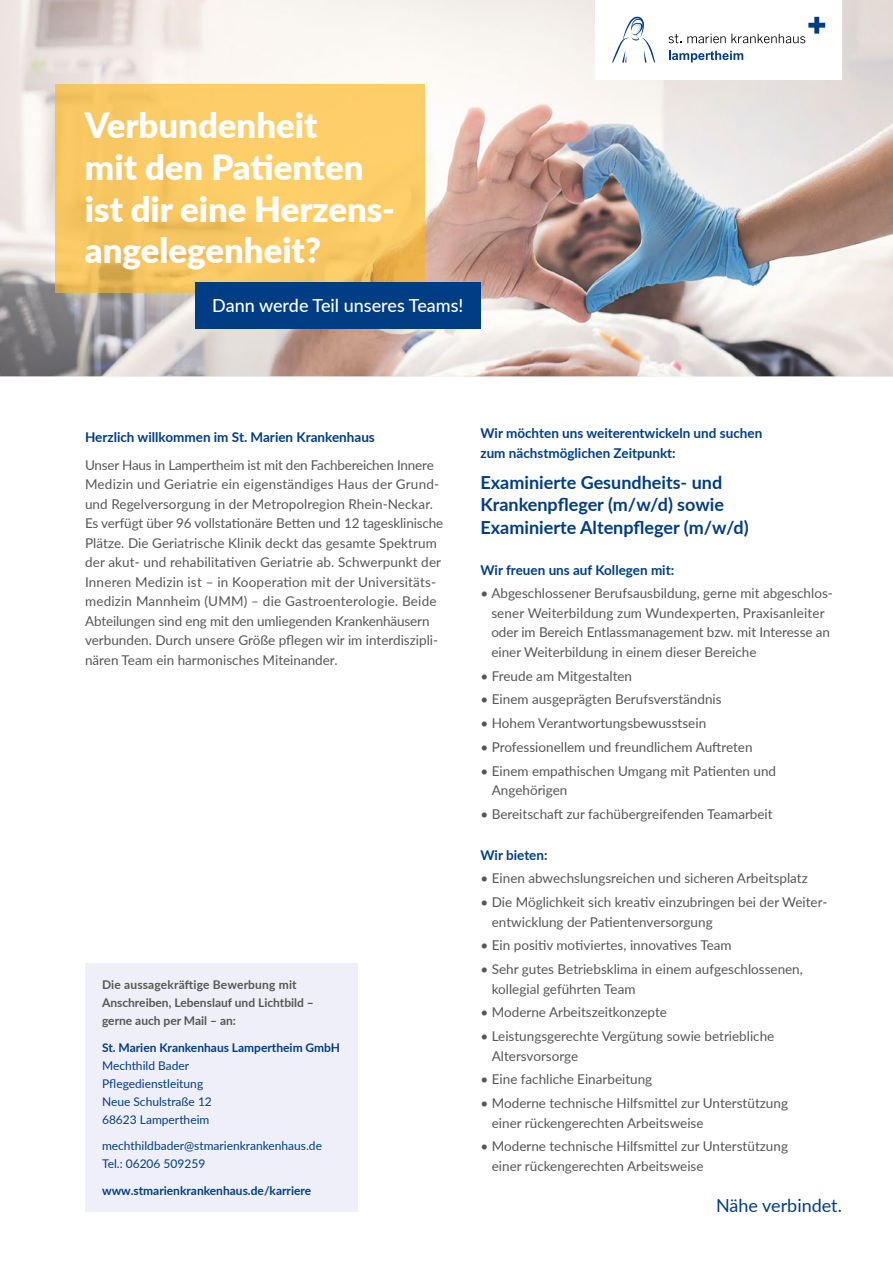
<style>
.page{position:relative;width:893px;height:1263px;background:#fff}
.page>*{position:absolute;margin:0;border:0;box-sizing:border-box;transform-origin:0 0}
.t1{font:900 34.65px/41.5px "Lato";color:#fff}
.t2{font:700 18px/22.5px "Lato";color:#003d84}
.t3{font:500 18px "Lato";color:#fff}
.t4{font:18px "Lato";color:#003d84}
.t5{font:13.5px/19.5px "Lato";color:#565656}
.t6{font:700 13.5px/19.5px "Lato";color:#003d84}
.t7{font:12px/18px "Lato";color:#003d84}
.t8{font:700 12px/18px "Lato";color:#565656}
.t9{font:700 12px "Lato";color:#003d84}
</style>
<div class="page">
<img style="left:0;top:0;width:893px;height:376px">
<div style="left:85px;top:964px;width:272px;height:248px;background:#efeff9"></div>
<div style="left:595px;top:0;width:247px;height:79px;background:#fff"></div>
<svg style="left:668px;top:34px;width:13px;height:9px"></svg>
<svg style="left:669px;top:51px;width:74px;height:11px"></svg>
<svg style="left:687px;top:17px;width:138px;height:26px"></svg>
<svg style="left:612px;top:17px;width:43px;height:46px"></svg>
<img style="left:56px;top:84px;width:368px;height:208px">
<div style="left:195px;top:282px;width:285px;height:47px;background:#003d84"></div>
<h1 class="t1" style="left:85px;top:103px;width:312px">Verbundenheit<br>mit den Patienten ist dir eine Herzens&shy;angelegenheit?</h1>
<h2 class="t3" style="left:212px;top:293px;width:253px">Dann werde Teil unseres Teams!</h2>
<p class="t6" style="left:85px;top:427px;width:291px">Herzlich willkommen im St. Marien Krankenhaus</p>
<p class="t5" style="left:85px;top:455px;width:360px">Unser Haus in Lampertheim ist mit den Fachbereichen Innere Medizin und Geriatrie ein eigenständiges Haus der Grund&shy;und Regelversorgung in der Metropolregion Rhein-Neckar.<br>Es verfügt über 96 vollstationäre Betten und 12 tagesklinische Plätze. Die Geriatrische Klinik deckt das gesamte Spektrum der akut- und rehabilitativen Geriatrie ab. Schwerpunkt der Inneren Medizin ist – in Kooperation mit der Universitäts&shy;medizin Mannheim (UMM) – die Gastro enterologie. Beide Abteilungen sind eng mit den umliegenden Krankenhäusern verbunden. Durch unsere Größe pflegen wir im interdiszipli&shy;nären Team ein harmonisches Miteinander.</p>
<p class="t8" style="left:102px;top:975px;width:213px">Die aussagekräftige Bewerbung mit<br>Anschreiben, Lebenslauf und Lichtbild – gerne auch per Mail – an:</p>
<p class="t9" style="left:102px;top:1039px;width:240px">St. Marien Krankenhaus Lampertheim GmbH</p>
<p class="t7" style="left:102px;top:1056px;width:111px">Mechthild Bader<br>Pflegedienstleitung<br>Neue Schulstraße 12<br>68623 Lampertheim</p>
<p class="t7" style="left:102px;top:1136px;width:221px">mechthildbader@stmarienkrankenhaus.de<br>Tel.: 06206 509259</p>
<p class="t9" style="left:102px;top:1182px;width:211px">www.stmarienkrankenhaus.de/karriere</p>
<p class="t6" style="left:480px;top:423px;width:283px">Wir möchten uns weiterentwickeln und suchen zum nächstmöglichen Zeitpunkt:</p>
<h2 class="t2" style="left:480px;top:470px;width:270px">Examinierte Gesundheits- und<br>Kranken pfleger (m/w/d) sowie<br>Examinierte Alten pfleger (m/w/d)</h2>
<p class="t6" style="left:480px;top:559px;width:195px">Wir freuen uns auf Kollegen mit:</p>
<p class="t5" style="left:491px;top:583px;width:343px;text-indent:-11px">• Abgeschlossener Berufsausbildung, gerne mit abgeschlos&shy;sener Weiterbildung zum Wundexperten, Praxisanleiter oder im Bereich Entlassmanagement bzw. mit Interesse an einer Weiterbildung in einem dieser Bereiche</p>
<p class="t5" style="left:480px;top:665px;width:153px">• Freude am Mitgestalten</p>
<p class="t5" style="left:480px;top:689px;width:243px">• Einem ausgeprägten Berufsverständnis</p>
<p class="t5" style="left:480px;top:713px;width:227px">• Hohem Verantwortungsbewusstsein</p>
<p class="t5" style="left:480px;top:736px;width:274px">• Professionellem und freundlichem Auftreten</p>
<p class="t5" style="left:492px;top:760px;width:286px;text-indent:-11px">• Einem empathischen Umgang mit Patienten und<br>Angehörigen</p>
<p class="t5" style="left:480px;top:803px;width:294px">• Bereitschaft zur fachübergreifenden Teamarbeit</p>
<p class="t6" style="left:480px;top:844px;width:69px">Wir bieten:</p>
<p class="t5" style="left:480px;top:868px;width:329px">• Einen abwechslungsreichen und sicheren Arbeitsplatz</p>
<p class="t5" style="left:492px;top:892px;width:337px;text-indent:-11px">• Die Möglichkeit sich kreativ einzubringen bei der Weiter&shy;entwicklung der Patientenversorgung</p>
<p class="t5" style="left:480px;top:935px;width:253px">• Ein positiv motiviertes, innovatives Team</p>
<p class="t5" style="left:492px;top:959px;width:313px;text-indent:-11px">• Sehr gutes Betriebsklima in einem aufgeschlossenen, kollegial geführten Team</p>
<p class="t5" style="left:480px;top:1002px;width:188px">• Moderne Arbeitszeitkonzepte</p>
<p class="t5" style="left:492px;top:1026px;width:284px;text-indent:-11px">• Leistungsgerechte Vergütung sowie betriebliche<br>Altersvorsorge</p>
<p class="t5" style="left:480px;top:1069px;width:173px">• Eine fachliche Einarbeitung</p>
<p class="t5" style="left:492px;top:1093px;width:298px;text-indent:-11px">• Moderne technische Hilfsmittel zur Unterstützung einer rückengerechten Arbeitsweise</p>
<p class="t5" style="left:492px;top:1136px;width:298px;text-indent:-11px">• Moderne technische Hilfsmittel zur Unterstützung einer rückengerechten Arbeitsweise</p>
<h2 class="t4" style="left:716px;top:1192px;width:127px">Nähe verbindet.</h2>
</div>
